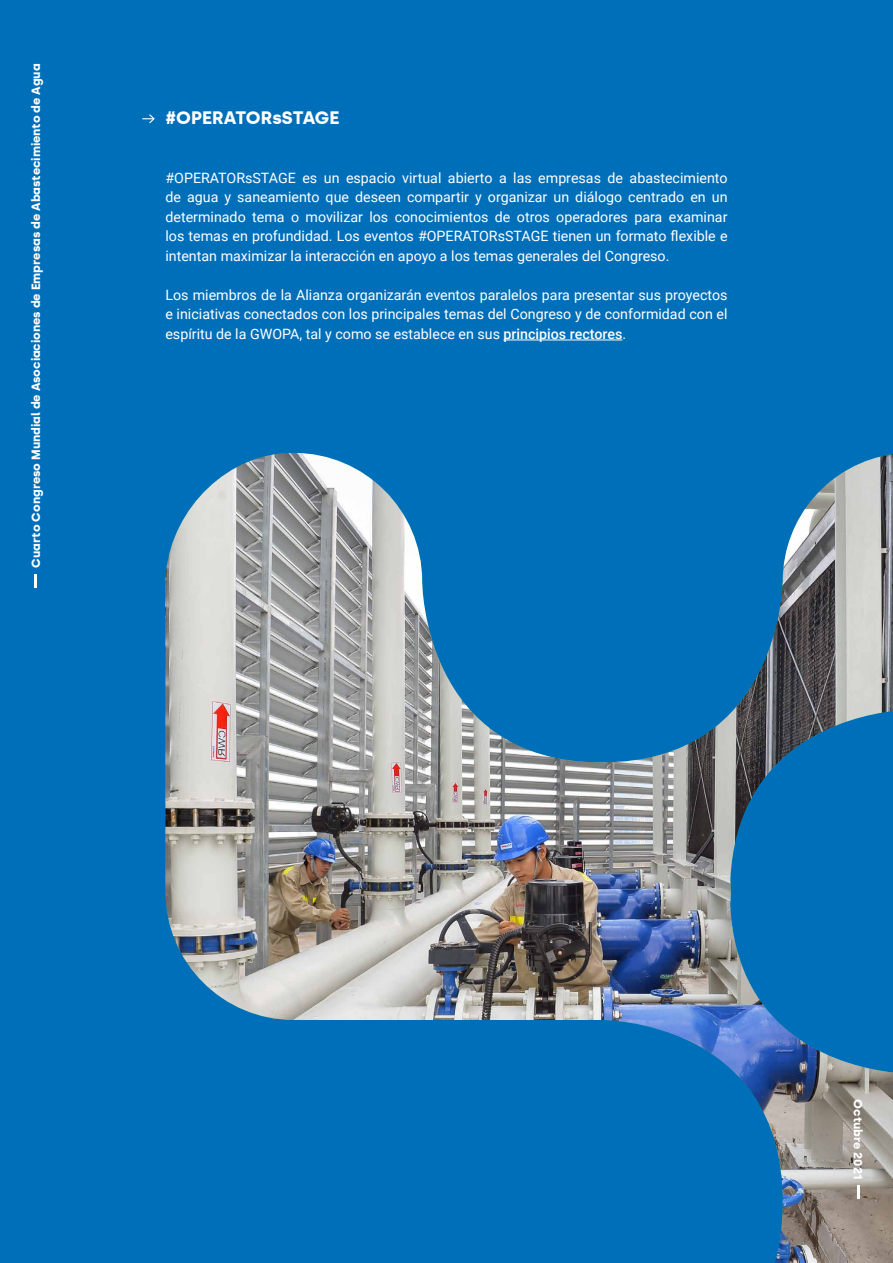
<style>
.page{position:relative;width:893px;height:1263px;background:#006fba}
.page>*{position:absolute;margin:0;border:0;box-sizing:border-box;transform-origin:0 0}
.t1{font:700 18px "Silka";color:#fff}
.t2{font:14.25px/19.5px "Roboto";color:#fff;text-align:justify}
.t3{font:700 12px "Silka";color:#fff}
.s1{font-weight:500}
</style>
<div class="page">
<img style="left:165px;top:453px;width:728px;height:810px">
<svg style="left:35px;top:574px;width:2px;height:13px"></svg>
<svg style="left:857px;top:1185px;width:2px;height:14px"></svg>
<hr style="left:503px;top:340px;width:119px;height:1px;background:#fff">
<svg style="left:142px;top:114px;width:13px;height:9px"></svg>
<p class="t3" style="left:29px;top:568px;width:505px;rotate:-90deg">Cuarto Congreso Mundial de Asociaciones de Empresas de Abastecimiento de Agua</p>
<p class="t1" style="left:165px;top:107px;width:176px">#OPERATORsSTAGE</p>
<p class="t2" style="left:165px;top:168px;width:564px">#OPERATORsSTAGE es un espacio virtual abierto a las empresas de abastecimiento de agua y saneamiento que deseen compartir y organizar un diálogo centrado en un determinado tema o movilizar los conocimientos de otros operadores para examinar los temas en profundidad. Los eventos #OPERATORsSTAGE tienen un formato flexible e intentan maximizar la interacción en apoyo a los temas generales del Congreso.</p>
<p class="t2" style="left:165px;top:285px;width:564px">Los miembros de la Alianza organizarán eventos paralelos para presentar sus proyectos e iniciativas conectados con los principales temas del Congreso y de conformidad con el espíritu de la GWOPA, tal y como se establece en sus <span class="s1">principios rectores</span>.</p>
<p class="t3" style="left:865px;top:1099px;width:82px;rotate:90deg">Octubre 2021</p>
</div>
